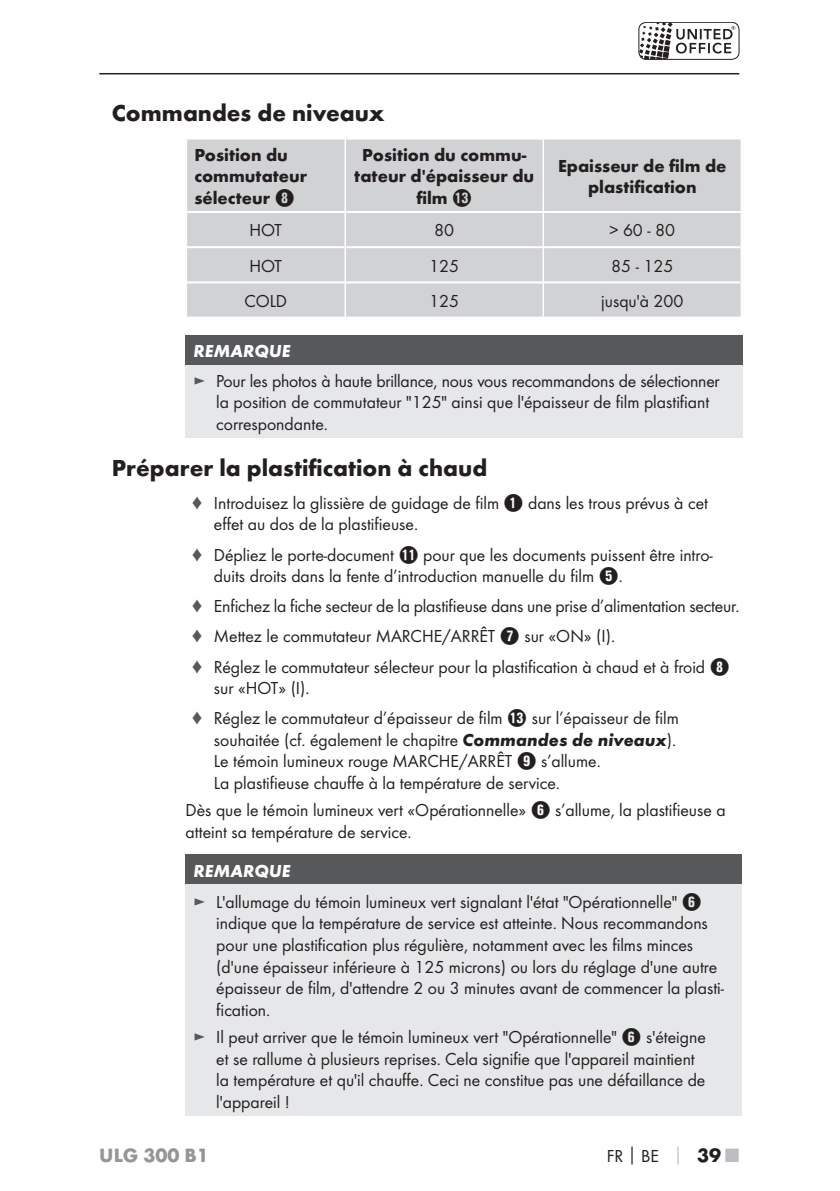
<style>
.page{position:relative;width:840px;height:1191px;background:#fff}
.page>*{position:absolute;margin:0;border:0;box-sizing:border-box;transform-origin:0 0}
.t1{font:700 24px "Futura";color:#231f20}
.t2{font:700 20px "Futura";color:#939598}
.t3{font:18px/21.6px "Futura Boo";color:#231f20}
.t4{font:700 18px/21.6px "Futura";color:#231f20;text-align:center}
.t5{font:italic 700 18px "Futura";color:#fff}
.s1{font-family:"Hako PI Nummern";font-weight:400;font-size:20px}
.s2{color:#57585a}
.s3{font-family:"Hako PI Nummern";font-size:20px}
.s4{font-family:"Futura";font-weight:700;font-style:italic}
.s5{font-family:"Futura";font-weight:700}
.s6{font-family:"Futura";font-weight:700;color:#bcbdc0}
.s7{font-family:"Futura";font-weight:700;font-size:20px}
.s8{font-family:"Futura";font-weight:700;font-size:20px;color:#bcbdc0}
</style>
<div class="page">
<svg style="left:640px;top:22px;width:94px;height:36px"></svg>
<div style="left:638px;top:22px;width:100px;height:38px;border:1px solid #231f20;border-radius:7px"></div>
<hr style="left:99px;top:73px;width:639px;height:1px;background:#231f20">
<div style="left:187px;top:140px;width:553px;height:176px;background:#d1d2d4"></div>
<hr style="left:187px;top:211px;width:553px;height:2px;background:#fff">
<hr style="left:187px;top:246px;width:553px;height:2px;background:#fff">
<hr style="left:187px;top:281px;width:553px;height:2px;background:#fff">
<hr style="left:344px;top:140px;width:2px;height:71px;background:#fff">
<hr style="left:542px;top:140px;width:1px;height:71px;background:#fff">
<hr style="left:344px;top:213px;width:2px;height:33px;background:#fff">
<hr style="left:542px;top:213px;width:1px;height:33px;background:#fff">
<hr style="left:344px;top:248px;width:2px;height:33px;background:#fff">
<hr style="left:542px;top:248px;width:1px;height:33px;background:#fff">
<hr style="left:344px;top:283px;width:2px;height:33px;background:#fff">
<hr style="left:542px;top:283px;width:1px;height:33px;background:#fff">
<div style="left:185px;top:335px;width:557px;height:30px;background:#57585a"></div>
<div style="left:185px;top:365px;width:557px;height:73px;background:#e6e7e9"></div>
<div style="left:185px;top:854px;width:556px;height:30px;background:#57585a"></div>
<div style="left:185px;top:884px;width:556px;height:231px;background:#e6e7e9"></div>
<h1 class="t1" style="left:112px;top:104px;width:274px">Commandes de niveaux</h1>
<p class="t4" style="left:194px;top:145px;width:114px;text-align:left">Position du commutateur sélecteur <span class="s1">8</span></p>
<p class="t4" style="left:354px;top:145px;width:181px">Position du commu&shy;tateur d'épaisseur du film <span class="s1">e</span></p>
<p class="t4" style="left:557px;top:156px;width:170px">Epaisseur de film de plastification</p>
<p class="t3" style="left:249px;top:220px;width:34px">HOT</p>
<p class="t3" style="left:434px;top:220px;width:21px">80</p>
<p class="t3" style="left:609px;top:220px;width:67px">&gt; 60 - 80</p>
<p class="t3" style="left:249px;top:256px;width:34px">HOT</p>
<p class="t3" style="left:429px;top:256px;width:31px">125</p>
<p class="t3" style="left:611px;top:256px;width:64px">85 - 125</p>
<p class="t3" style="left:244px;top:291px;width:44px">COLD</p>
<p class="t3" style="left:429px;top:291px;width:31px">125</p>
<p class="t3" style="left:601px;top:291px;width:84px">jusqu'à 200</p>
<p class="t5" style="left:193px;top:344px;width:98px">REMARQUE</p>
<p class="t3" style="left:216px;top:371px;width:504px;text-indent:-23px"><span class="s2">►</span> Pour les photos à haute brillance, nous vous recommandons de sélectionner la position de commutateur "125" ainsi que l'épaisseur de film plastifiant correspondante.</p>
<h1 class="t1" style="left:112px;top:458px;width:377px">Préparer la plastification à chaud</h1>
<p class="t3" style="left:214px;top:493px;width:495px;text-indent:-23px"><span class="s2">♦</span> Introduisez la glissière de guidage de film <span class="s3">1</span> dans les trous prévus à cet effet au dos de la plastifieuse.</p>
<p class="t3" style="left:214px;top:545px;width:500px;text-indent:-23px"><span class="s2">♦</span> Dépliez le porte-document <span class="s3">q</span> pour que les documents puissent être intro&shy;duits droits dans la fente d’introduction manuelle du film <span class="s3">5</span>.</p>
<p class="t3" style="left:191px;top:592px;width:549px;line-height:30.2px"><span class="s2">♦</span> Enfichez la fiche secteur de la plastifieuse dans une prise d’alimentation secteur. <span class="s2">♦</span> Mettez le commutateur MARCHE/ARRÊT <span class="s3">7</span> sur «ON» (I).<br><span class="s2">♦</span> Réglez le commutateur sélecteur pour la plastification à chaud et à froid <span class="s3">8</span></p>
<p class="t3" style="left:191px;top:674px;width:489px;line-height:30px;text-indent:23px">sur «HOT» (I).<br><span class="s2">♦</span> Réglez le commutateur d’épaisseur de film <span class="s3">e</span> sur l’épaisseur de film</p>
<p class="t3" style="left:214px;top:730px;width:463px">souhaitée (cf. également le chapitre <span class="s4">Commandes de niveaux</span>).<br>Le témoin lumineux rouge MARCHE/ARRÊT <span class="s3">9</span> s’allume.<br>La plastifieuse chauffe à la température de service.</p>
<p class="t3" style="left:185px;top:800px;width:541px">Dès que le témoin lumineux vert «Opérationnelle» <span class="s3">6</span> s’allume, la plastifieuse a atteint sa température de service.</p>
<p class="t5" style="left:193px;top:863px;width:98px">REMARQUE</p>
<p class="t3" style="left:216px;top:892px;width:509px;text-indent:-23px"><span class="s2">►</span> L'allumage du témoin lumineux vert signalant l'état "Opérationnelle" <span class="s3">6 </span>indique que la température de service est atteinte. Nous recommandons pour une plastification plus régulière, notamment avec les films minces (d'une épaisseur inférieure à 125 microns) ou lors du réglage d'une autre épaisseur de film, d'attendre 2 ou 3 minutes avant de commencer la plasti&shy;fication.</p>
<p class="t3" style="left:216px;top:1027px;width:490px;text-indent:-23px"><span class="s2">►</span> Il peut arriver que le témoin lumineux vert "Opérationnelle" <span class="s3">6</span> s'éteigne et se rallume à plusieurs reprises. Cela signifie que l'appareil maintient la température et qu'il chauffe. Ceci ne constitue pas une défaillance de l'appareil !</p>
<p class="t2" style="left:99px;top:1147px;width:111px">ULG 300 B1</p>
<p class="t3" style="left:606px;top:1146px;width:133px">FR<span class="s5">│</span>BE <span class="s6">│</span> <span class="s7">39</span> <span class="s8">■</span></p>
</div>
